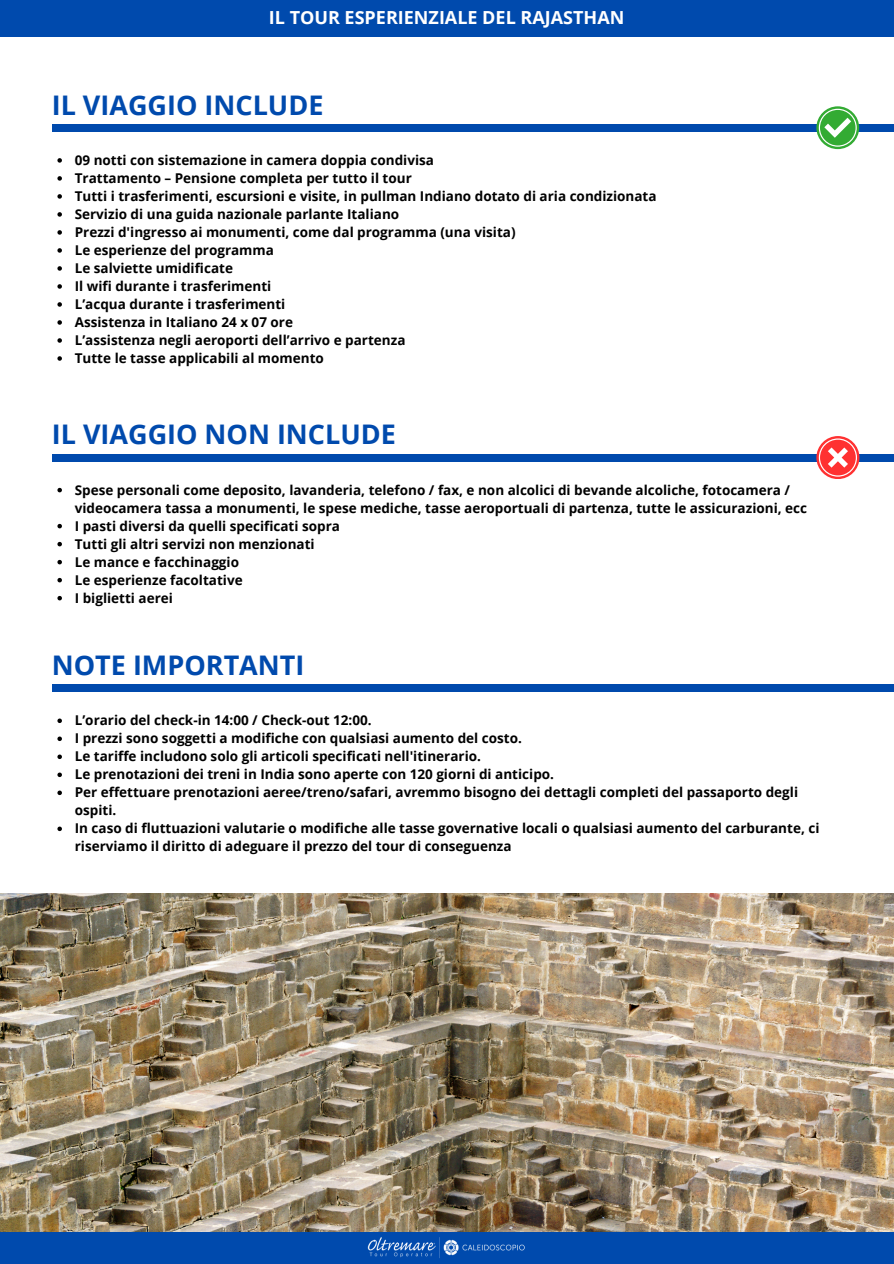
<style>
.page{position:relative;width:894px;height:1264px;background:#fff}
.page>*{position:absolute;margin:0;border:0;box-sizing:border-box;transform-origin:0 0}
.t1{font:700 27px "Open Sans";color:#004aad}
.t2{font:700 18px "Open Sans";color:#fff}
.t3{font:700 13.5px/18px "Open Sans";color:#000}
</style>
<div class="page">
<img style="left:0;top:893px;width:893px;height:338px">
<div style="left:0;top:0;width:893px;height:37px;background:#004aad"></div>
<div style="left:52px;top:124px;width:841px;height:8px;background:#004aad"></div>
<div style="left:52px;top:454px;width:841px;height:7px;background:#004aad"></div>
<div style="left:52px;top:684px;width:841px;height:8px;background:#004aad"></div>
<svg style="left:816px;top:106px;width:42px;height:43px"></svg>
<svg style="left:818px;top:109px;width:38px;height:38px"></svg>
<svg style="left:816px;top:436px;width:42px;height:43px"></svg>
<svg style="left:818px;top:438px;width:38px;height:38px"></svg>
<svg style="left:57px;top:158px;width:5px;height:5px"></svg>
<svg style="left:57px;top:176px;width:5px;height:5px"></svg>
<svg style="left:57px;top:194px;width:5px;height:5px"></svg>
<svg style="left:57px;top:212px;width:5px;height:5px"></svg>
<svg style="left:57px;top:230px;width:5px;height:5px"></svg>
<svg style="left:57px;top:248px;width:5px;height:5px"></svg>
<svg style="left:57px;top:266px;width:5px;height:5px"></svg>
<svg style="left:57px;top:284px;width:5px;height:5px"></svg>
<svg style="left:57px;top:302px;width:5px;height:5px"></svg>
<svg style="left:57px;top:320px;width:5px;height:5px"></svg>
<svg style="left:57px;top:338px;width:5px;height:5px"></svg>
<svg style="left:57px;top:356px;width:5px;height:5px"></svg>
<svg style="left:57px;top:488px;width:5px;height:4px"></svg>
<svg style="left:57px;top:524px;width:5px;height:4px"></svg>
<svg style="left:57px;top:542px;width:5px;height:4px"></svg>
<svg style="left:57px;top:560px;width:5px;height:4px"></svg>
<svg style="left:57px;top:578px;width:5px;height:4px"></svg>
<svg style="left:57px;top:596px;width:5px;height:4px"></svg>
<svg style="left:57px;top:718px;width:5px;height:5px"></svg>
<svg style="left:57px;top:736px;width:5px;height:5px"></svg>
<svg style="left:57px;top:754px;width:5px;height:5px"></svg>
<svg style="left:57px;top:772px;width:5px;height:5px"></svg>
<svg style="left:57px;top:790px;width:5px;height:5px"></svg>
<svg style="left:57px;top:826px;width:5px;height:5px"></svg>
<div style="left:0;top:1231px;width:893px;height:32px;background:#004aad"></div>
<img style="left:367px;top:1237px;width:158px;height:21px">
<h1 class="t2" style="left:269px;top:5px;width:357px">IL TOUR ESPERIENZIALE DEL RAJASTHAN</h1>
<p class="t1" style="left:52px;top:86px;width:273px">IL VIAGGIO INCLUDE</p>
<p class="t3" style="left:75px;top:151px;width:360px">09 notti con sistemazione in camera doppia condivisa</p>
<p class="t3" style="left:75px;top:169px;width:338px">Trattamento – Pensione completa per tutto il tour</p>
<p class="t3" style="left:75px;top:187px;width:583px">Tutti i trasferimenti, escursioni e visite, in pullman Indiano dotato di aria condizionata</p>
<p class="t3" style="left:75px;top:205px;width:326px">Servizio di una guida nazionale parlante Italiano</p>
<p class="t3" style="left:75px;top:223px;width:442px">Prezzi d'ingresso ai monumenti, come dal programma (una visita)</p>
<p class="t3" style="left:75px;top:241px;width:201px">Le esperienze del programma</p>
<p class="t3" style="left:75px;top:259px;width:160px">Le salviette umidificate</p>
<p class="t3" style="left:75px;top:277px;width:198px">Il wifi durante i trasferimenti</p>
<p class="t3" style="left:75px;top:295px;width:212px">L’acqua durante i trasferimenti</p>
<p class="t3" style="left:75px;top:313px;width:220px">Assistenza in Italiano 24 x 07 ore</p>
<h1 class="t3" style="left:75px;top:331px;width:332px">L’assistenza negli aeroporti dell’arrivo e partenza</h1>
<p class="t3" style="left:75px;top:349px;width:250px">Tutte le tasse applicabili al momento</p>
<p class="t1" style="left:52px;top:415px;width:345px">IL VIAGGIO NON INCLUDE</p>
<p class="t3" style="left:75px;top:480px;width:733px">Spese personali come deposito, lavanderia, telefono / fax, e non alcolici di bevande alcoliche, fotocamera / videocamera tassa a monumenti, le spese mediche, tasse aeroportuali di partenza, tutte le assicurazioni, ecc</p>
<p class="t3" style="left:75px;top:516px;width:267px">I pasti diversi da quelli specificati sopra</p>
<p class="t3" style="left:75px;top:534px;width:241px">Tutti gli altri servizi non menzionati</p>
<p class="t3" style="left:75px;top:552px;width:166px">Le mance e facchinaggio</p>
<p class="t3" style="left:75px;top:570px;width:169px">Le esperienze facoltative</p>
<p class="t3" style="left:75px;top:588px;width:100px">I biglietti aerei</p>
<p class="t1" style="left:52px;top:646px;width:254px">NOTE IMPORTANTI</p>
<h1 class="t3" style="left:75px;top:711px;width:298px">L’orario del check-in 14:00 / Check-out 12:00.</h1>
<p class="t3" style="left:75px;top:729px;width:448px">I prezzi sono soggetti a modifiche con qualsiasi aumento del costo.</p>
<p class="t3" style="left:75px;top:747px;width:407px">Le tariffe includono solo gli articoli specificati nell'itinerario.</p>
<p class="t3" style="left:75px;top:765px;width:480px">Le prenotazioni dei treni in India sono aperte con 120 giorni di anticipo.</p>
<p class="t3" style="left:75px;top:783px;width:724px">Per effettuare prenotazioni aeree/treno/safari, avremmo bisogno dei dettagli completi del passaporto degli ospiti.</p>
<p class="t3" style="left:75px;top:819px;width:746px">In caso di fluttuazioni valutarie o modifiche alle tasse governative locali o qualsiasi aumento del carburante, ci riserviamo il diritto di adeguare il prezzo del tour di conseguenza</p>
</div>
